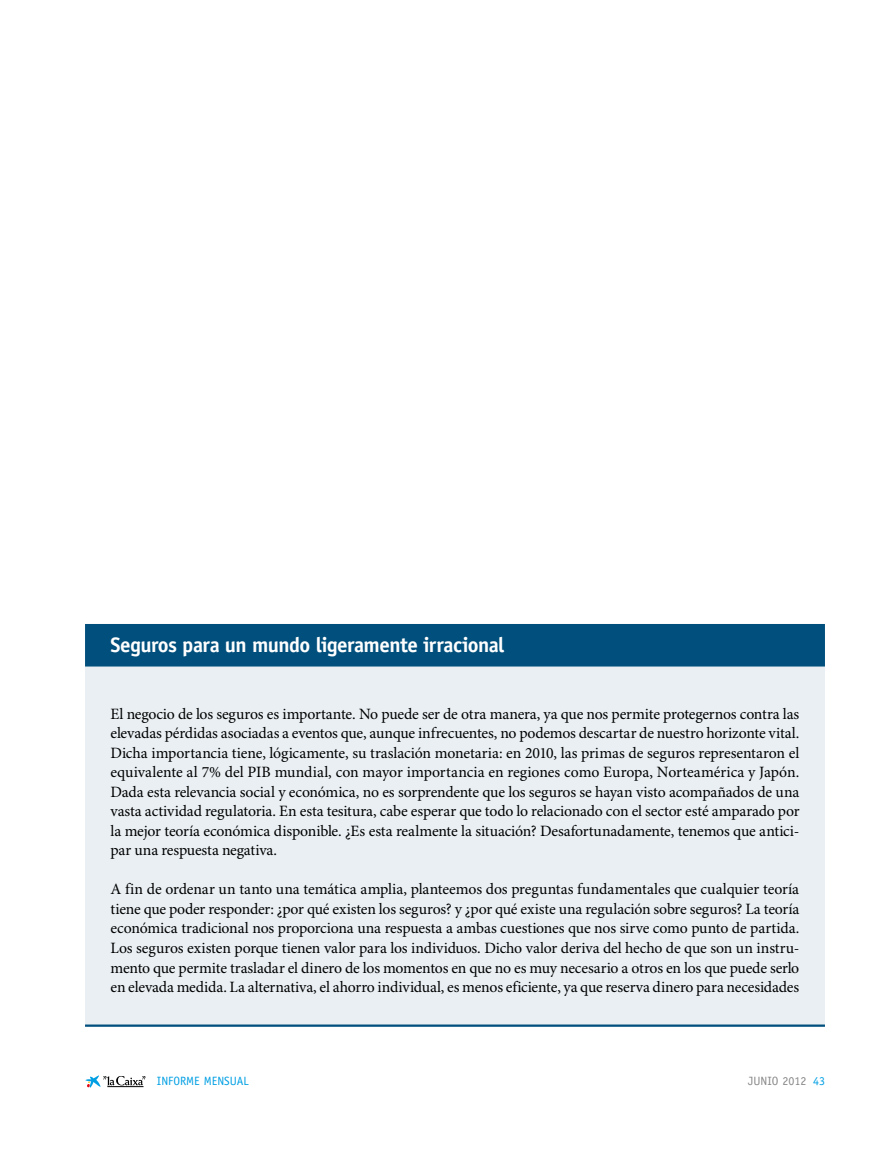
<style>
.page{position:relative;width:893px;height:1149px;background:#fff}
.page>*{position:absolute;margin:0;border:0;box-sizing:border-box;transform-origin:0 0}
.t1{font:700 21px "Officina Sans Std";letter-spacing:-.025em;color:#fff}
.t2{font:15.75px/19.5px "Minion Pro";letter-spacing:-.015em;color:#000;text-align:justify}
.t3{font:12px "Officina Sans Std";color:#009fe3}
.t4{font:12px "Officina Sans Std";color:#878787}
.s1{color:#009fe3}
</style>
<div class="page">
<svg style="left:85px;top:1075px;width:60px;height:12px"></svg>
<div style="left:85px;top:634px;width:740px;height:392px;background:#e9eff3"></div>
<div style="left:85px;top:623px;width:740px;height:43px;background:#004f7c"></div>
<hr style="left:85px;top:1024px;width:740px;height:2px;background:#004f7c">
<h1 class="t1" style="left:111px;top:631px;width:395px">Seguros para un mundo ligeramente irracional</h1>
<p class="t2" style="left:111px;top:704px;width:690px">El negocio de los seguros es importante. No puede ser de otra manera, ya que nos permite protegernos contra las elevadas pérdidas asociadas a eventos que, aunque infrecuentes, no podemos descartar de nuestro horizonte vital.<br>Dicha importancia tiene, lógicamente, su traslación monetaria: en 2010, las primas de seguros representaron el equivalente al 7% del PIB mundial, con mayor importancia en regiones como Europa, Norteamérica y Japón.<br>Dada esta relevancia social y económica, no es sorprendente que los seguros se hayan visto acompañados de una vasta actividad regulatoria. En esta tesitura, cabe esperar que todo lo relacionado con el sector esté amparado por la mejor teoría económica disponible. ¿Es esta realmente la situación? Desafortunadamente, tenemos que antici&shy;par una respuesta negativa.</p>
<p class="t2" style="left:111px;top:880px;width:690px">A fin de ordenar un tanto una temática amplia, planteemos dos preguntas fundamentales que cualquier teoría tiene que poder responder: ¿por qué existen los seguros? y ¿por qué existe una regulación sobre seguros? La teoría económica tradicional nos proporciona una respuesta a ambas cuestiones que nos sirve como punto de partida.<br>Los seguros existen porque tienen valor para los individuos. Dicho valor deriva del hecho de que son un instru&shy;mento que permite trasladar el dinero de los momentos en que no es muy necesario a otros en los que puede serlo en elevada medida. La alternativa, el ahorro individual, es menos eficiente, ya que reserva dinero para necesidades</p>
<p class="t3" style="left:157px;top:1073px;width:93px">INFORME MENSUAL</p>
<p class="t4" style="left:748px;top:1073px;width:78px">JUNIO 2012 <span class="s1">43</span></p>
</div>
